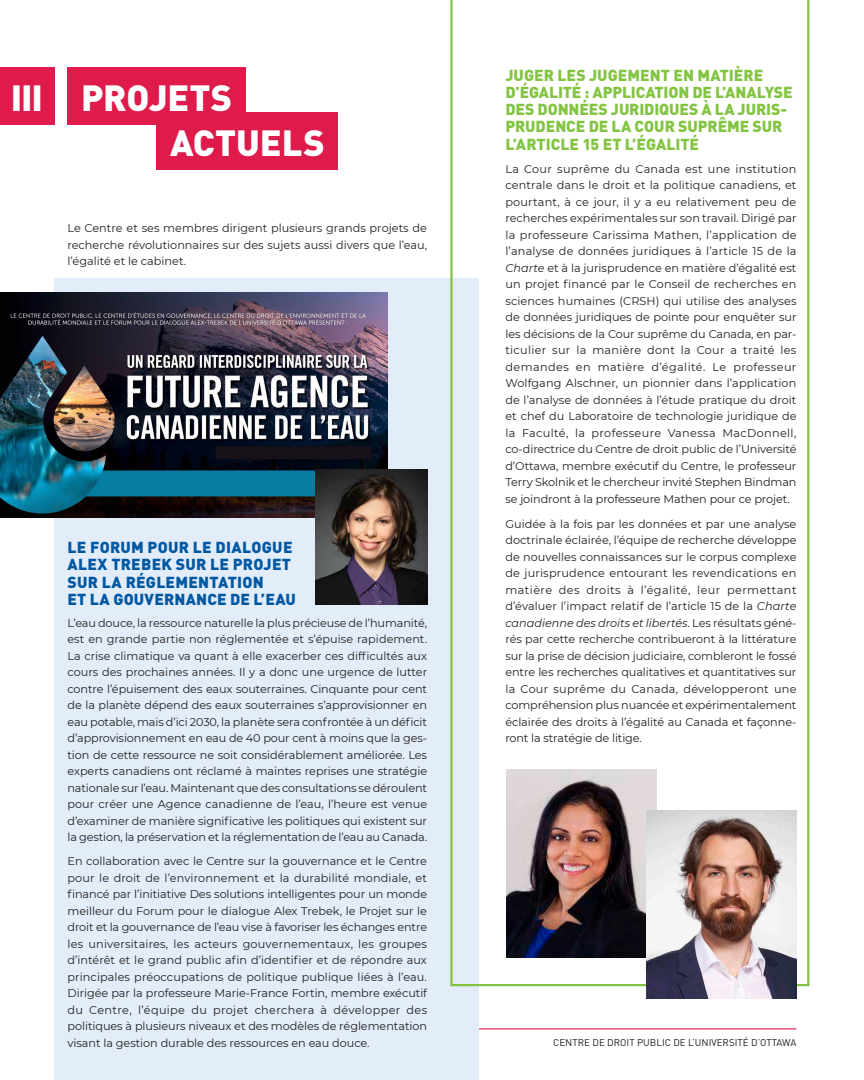
<style>
.page{position:relative;width:864px;height:1080px;background:#fff}
.page>*{position:absolute;margin:0;border:0;box-sizing:border-box;transform-origin:0 0}
.t1{font:900 36px "DIN";letter-spacing:-.005em;color:#fff}
.t2{font:900 15.75px/17.2px "DIN";letter-spacing:-.005em;color:#83c442}
.t3{font:900 15.75px/17.2px "DIN";letter-spacing:.015em;color:#0057a2}
.t4{font:11.25px/16.5px "Montserrat";letter-spacing:-.01em;color:#231f20;text-align:justify}
.t5{font:9.75px "DIN";color:#231f20}
.t6{font:700 9.75px "DIN";color:#231f20}
.s1{font-style:italic}
</style>
<div class="page">
<hr style="left:68px;top:1028px;width:728px;height:1px;background:#de1b4a">
<div style="left:54px;top:279px;width:424px;height:801px;background:#e2edf9"></div>
<div style="left:68px;top:68px;width:178px;height:57px;background:#de1b4a"></div>
<svg style="left:450px;top:0;width:359px;height:986px"></svg>
<div style="left:157px;top:112px;width:181px;height:57px;background:#de1b4a"></div>
<div style="left:0;top:68px;width:54px;height:57px;background:#de1b4a"></div>
<img style="left:506px;top:769px;width:150px;height:189px">
<img style="left:647px;top:811px;width:149px;height:188px">
<img style="left:0;top:292px;width:388px;height:226px">
<img style="left:316px;top:470px;width:111px;height:135px">
<h1 class="t1" style="left:11px;top:74px;width:34px">III</h1>
<h2 class="t2" style="left:505px;top:66px;width:289px">JUGER LES JUGEMENT EN MATIÈRE<br>D’ÉGALITÉ : APPLICATION DE L’ANALYSE<br>DES DONNÉES JURIDIQUES À LA JURIS-<br>PRUDENCE DE LA COUR SUPRÊME SUR<br>L’ARTICLE 15 ET L’ÉGALITÉ</h2>
<p class="t4" style="left:505px;top:160px;width:293px">La Cour suprême du Canada est une institution centrale dans le droit et la politique canadiens, et pourtant, à ce jour, il y a eu relativement peu de recherches expérimentales sur son travail. Dirigé par la professeure Carissima Mathen, l’application de l’analyse de données juridiques à l’article 15 de la <span class="s1">Charte</span> et à la jurisprudence en matière d’égalité est un projet financé par le Conseil de recherches en sciences humaines (CRSH) qui utilise des analyses de données juridiques de pointe pour enquêter sur les décisions de la Cour suprême du Canada, en par&shy;ticulier sur la manière dont la Cour a traité les demandes en matière d’égalité. Le professeur Wolfgang Alschner, un pionnier dans l’application de l’analyse de données à l’étude pratique du droit et chef du Laboratoire de technologie juridique de la Faculté, la professeure Vanessa MacDonnell, co-directrice du Centre de droit public de l’Université d’Ottawa, membre exécutif du Centre, le professeur Terry Skolnik et le chercheur invité Stephen Bindman se joindront à la professeure Mathen pour ce projet.</p>
<p class="t4" style="left:505px;top:515px;width:293px">Guidée à la fois par les données et par une analyse doctrinale éclairée, l’équipe de recherche développe de nouvelles connaissances sur le corpus complexe de jurisprudence entourant les revendications en matière des droits à l’égalité, leur permettant d’évaluer l’impact relatif de l’article 15 de la <span class="s1">Charte canadienne des droits et libertés</span>. Les résultats géné&shy;rés par cette recherche contribueront à la littérature sur la prise de décision judiciaire, combleront le fossé entre les recherches qualitatives et quantitatives sur la Cour suprême du Canada, développeront une compréhension plus nuancée et expérimentalement éclairée des droits à l’égalité au Canada et façonne&shy;ront la stratégie de litige.</p>
<h1 class="t1" style="left:81px;top:74px;width:153px">PROJETS</h1>
<h1 class="t1" style="left:170px;top:119px;width:156px">ACTUELS</h1>
<p class="t4" style="left:68px;top:220px;width:361px">Le Centre et ses membres dirigent plusieurs grands projets de recherche révolutionnaires sur des sujets aussi divers que l’eau, l’égalité et le cabinet.</p>
<h2 class="t3" style="left:68px;top:538px;width:230px">LE FORUM POUR LE DIALOGUE<br>ALEX TREBEK SUR LE PROJET<br>SUR LA RÉGLEMENTATION<br>ET LA GOUVERNANCE DE L’EAU</h2>
<p class="t4" style="left:68px;top:614px;width:361px">L’eau douce, la ressource naturelle la plus précieuse de l’humanité, est en grande partie non réglementée et s’épuise rapidement.<br>La crise climatique va quant à elle exacerber ces difficultés aux cours des prochaines années. Il y a donc une urgence de lutter contre l’épuisement des eaux souterraines. Cinquante pour cent de la planète dépend des eaux souterraines s’approvisionner en eau potable, mais d’ici 2030, la planète sera confrontée à un déficit d’approvisionnement en eau de 40 pour cent à moins que la ges&shy;tion de cette ressource ne soit considérablement améliorée. Les experts canadiens ont réclamé à maintes reprises une stratégie nationale sur l’eau. Maintenant que des consultations se déroulent pour créer une Agence canadienne de l’eau, l’heure est venue d’examiner de manière significative les politiques qui existent sur la gestion, la préservation et la réglementation de l’eau au Canada.</p>
<p class="t4" style="left:68px;top:853px;width:361px">En collaboration avec le Centre sur la gouvernance et le Centre pour le droit de l’environnement et la durabilité mondiale, et financé par l’initiative Des solutions intelligentes pour un monde meilleur du Forum pour le dialogue Alex Trebek, le Projet sur le droit et la gouvernance de l’eau vise à favoriser les échanges entre les universitaires, les acteurs gouvernementaux, les groupes d’intérêt et le grand public afin d’identifier et de répondre aux principales préoccupations de politique publique liées à l’eau.<br>Dirigée par la professeure Marie-France Fortin, membre exécutif du Centre, l’équipe du projet cherchera à développer des politiques à plusieurs niveaux et des modèles de réglementation visant la gestion durable des ressources en eau douce.</p>
<p class="t6" style="left:68px;top:1037px;width:7px">6</p>
<p class="t5" style="left:553px;top:1037px;width:245px">CENTRE DE DROIT PUBLIC DE L’UNIVERSITÉ D’OTTAWA</p>
</div>
